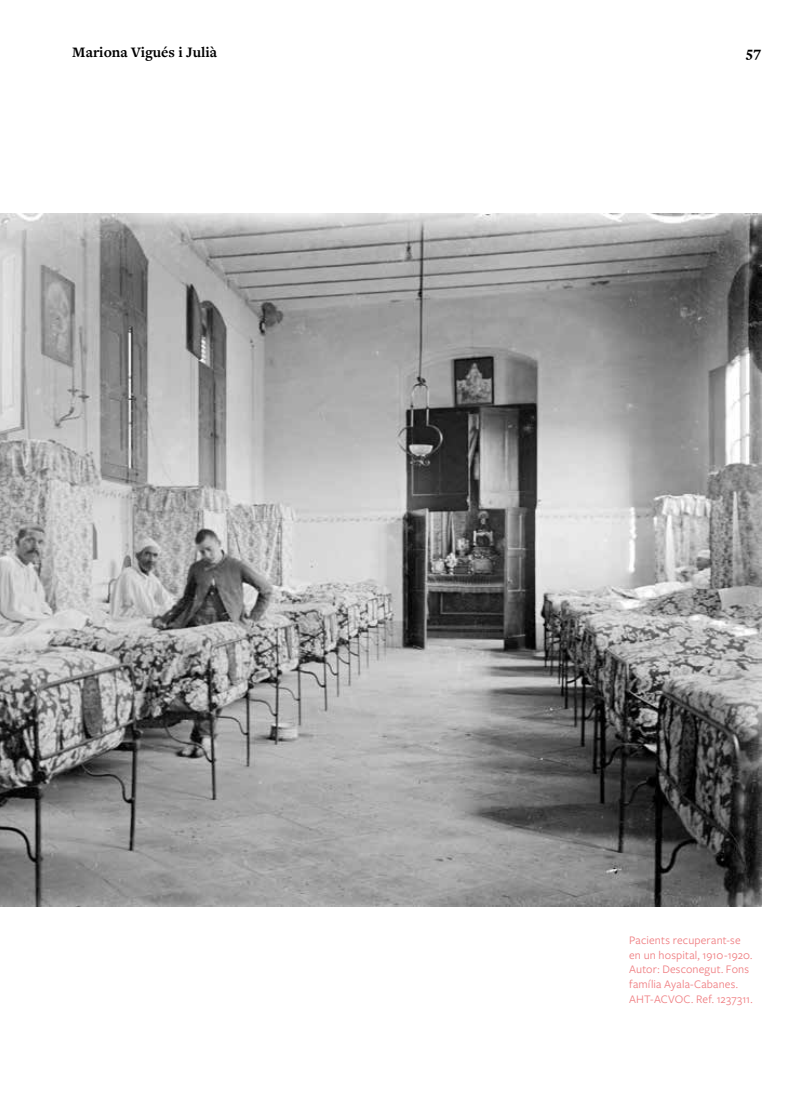
<style>
.page{position:relative;width:808px;height:1106px;background:#fff}
.page>*{position:absolute;margin:0;border:0;box-sizing:border-box;transform-origin:0 0}
.t1{font:700 15px "Freight Text Pro";color:#000}
.t2{font:900 15px "Freight Text Pro";color:#000}
.t3{font:12px/14.7px "Freight Sans Pro";letter-spacing:.015em;color:#ef7b7f}
</style>
<div class="page">
<img style="left:0;top:213px;width:761px;height:693px">
<p class="t1" style="left:72px;top:42px;width:146px">Mariona Vigués i Julià</p>
<p class="t2" style="left:746px;top:42px;width:16px">57</p>
<p class="t3" style="left:629px;top:932px;width:125px">Pacients recuperant-se en un hospital, 1910-1920.<br>Autor: Desconegut. Fons família Ayala-Cabanes.<br>AHT-ACVOC. Ref. 1237311.</p>
</div>
